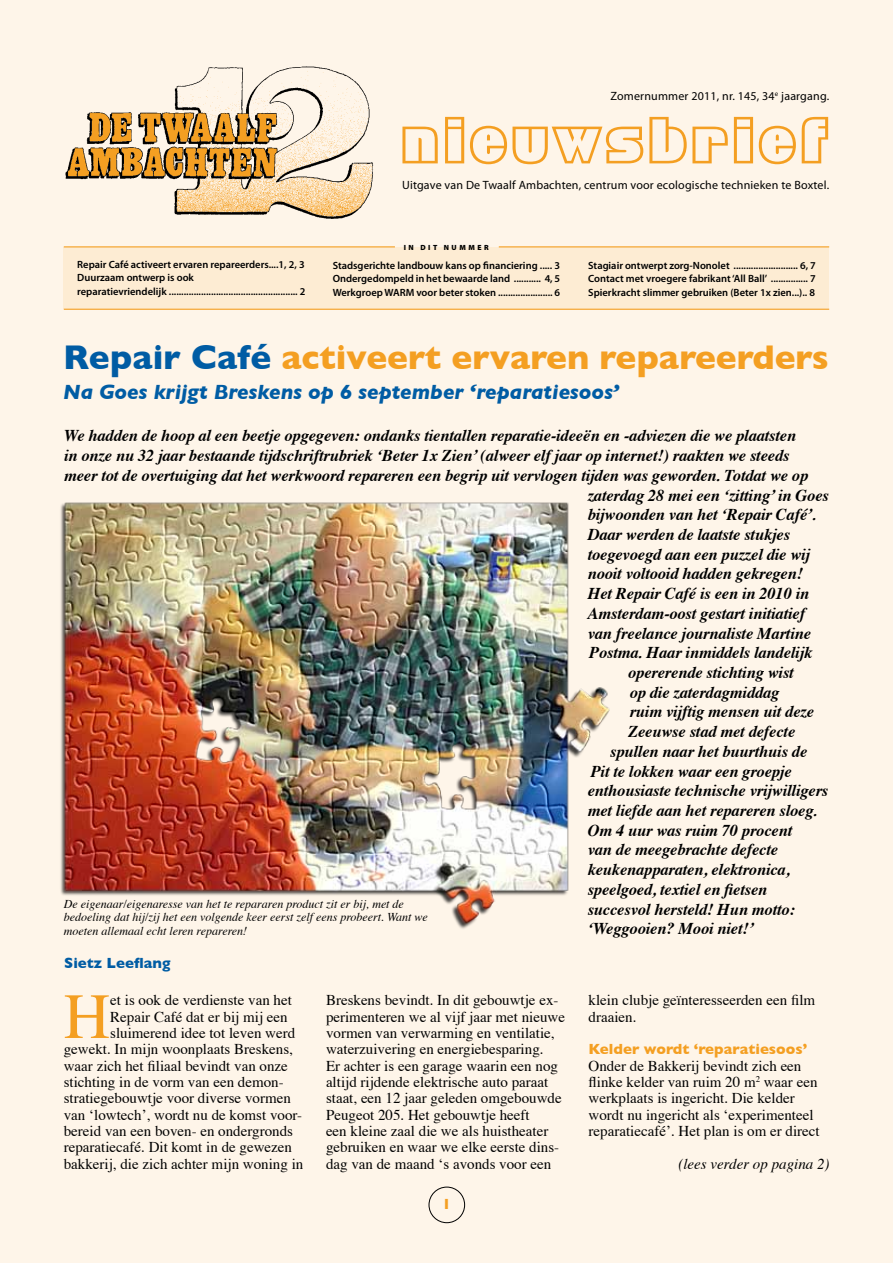
<style>
.page{position:relative;width:893px;height:1263px;background:#fff}
.page>*{position:absolute;margin:0;border:0;box-sizing:border-box;transform-origin:0 0}
.t1{font:65.7px "Geometric 885 BT Regular D";color:#f49f22}
.t2{font:64.35px "Times";color:#f49f22}
.t3{font:700 34.95px "Gill Sans";color:#f49f22}
.t4{font:italic 700 21px "Gill Sans";color:#005ca4}
.t5{font:italic 700 16.5px "Times";letter-spacing:-.01em;color:#000}
.t6{font:15px/16.4px "Times";color:#000}
.t7{font:700 15px "Gill Sans";color:#f49f22}
.t8{font:italic 15px "Times";color:#000}
.t9{font:700 15px "Gill Sans";color:#005ca4}
.t10{font:italic 12px/13.5px "Times";color:#000}
.t11{font:12px "Myriad Pro";letter-spacing:.015em;color:#000}
.t12{font:600 10.5px/13.5px "Myriad Pro";color:#000;text-align:justify}
.t13{font:900 7.5px "Myriad Pro";letter-spacing:.34em;color:#000}
.s1{color:#005ca4}
</style>
<div class="page">
<div style="left:1px;top:0;width:892px;height:1263px;background:#fef5e9"></div>
<img style="left:65px;top:66px;width:309px;height:152px">
<div style="left:64px;top:247px;width:765px;height:62px;background:#fdecd3"></div>
<hr style="left:499px;top:246px;width:330px;height:1px;background:#f49f22">
<hr style="left:64px;top:309px;width:765px;height:1px;background:#f49f22">
<hr style="left:64px;top:246px;width:331px;height:1px;background:#f49f22">
<div style="left:429px;top:1187px;width:36px;height:36px;border:1px solid #000;border-radius:50%"></div>
<img style="left:60px;top:502px;width:550px;height:427px">
<p class="t11" style="left:610px;top:89px;width:220px">Zomernummer 2011, nr. 145, 34<sup>e</sup> jaargang.</p>
<h1 class="t1" style="left:399px;top:100px;width:432px">nieuwsbrief</h1>
<p class="t11" style="left:402px;top:178px;width:429px">Uitgave van De Twaalf Ambachten, centrum voor ecologische technieken te Boxtel.</p>
<p class="t13" style="left:404px;top:243px;width:86px">IN DI T NUMMER</p>
<p class="t12" style="left:77px;top:257px;width:230px;text-align:left">Repair Café activeert ervaren repareerders....1, 2, 3<br>Duurzaam ontwerp is ook<br>reparatievriendelijk .................................................... 2</p>
<p class="t12" style="left:333px;top:258px;width:229px">Stadsgerichte landbouw kans op financiering ..... 3<br>Ondergedompeld in het bewaarde land ........... 4, 5<br>Werkgroep WARM voor beter stoken ...................... 6</p>
<p class="t12" style="left:588px;top:258px;width:229px">Stagiair ontwerpt zorg-Nonolet .......................... 6, 7<br>Contact met vroegere fabrikant ‘All Ball’ ............... 7<br>Spierkracht slimmer gebruiken (Beter 1x zien...).. 8</p>
<h3 class="t3" style="left:63px;top:337px;width:767px"><span class="s1">Repair Café</span> activeert ervaren repareerders</h3>
<p class="t4" style="left:63px;top:380px;width:558px">Na Goes krijgt Breskens op 6 september ‘reparatiesoos’</p>
<p class="t5" style="left:64px;top:420px;width:734px">We hadden de hoop al een beetje opgegeven: ondanks tientallen reparatie-ideeën en -adviezen die we plaatsten</p>
<p class="t5" style="left:64px;top:440px;width:727px">in onze nu 32 jaar bestaande tijdschriftrubriek ‘Beter 1x Zien’ (alweer elf jaar op internet!) raakten we steeds</p>
<p class="t5" style="left:64px;top:460px;width:746px">meer tot de overtuiging dat het werkwoord repareren een begrip uit vervlogen tijden was geworden. Totdat we op</p>
<p class="t5" style="left:588px;top:479px;width:243px">zaterdag 28 mei een ‘zitting’ in Goes</p>
<p class="t5" style="left:588px;top:499px;width:230px">bijwoonden van het ‘Repair Café’.</p>
<p class="t5" style="left:588px;top:519px;width:204px">Daar werden de laatste stukjes</p>
<p class="t5" style="left:588px;top:539px;width:224px">toegevoegd aan een puzzel die wij</p>
<p class="t5" style="left:588px;top:558px;width:217px">nooit voltooid hadden gekregen!</p>
<p class="t5" style="left:588px;top:578px;width:223px">Het Repair Café is een in 2010 in</p>
<p class="t5" style="left:588px;top:598px;width:219px">Amsterdam-oost gestart initiatief</p>
<p class="t5" style="left:588px;top:617px;width:225px">van freelance journaliste Martine</p>
<p class="t5" style="left:589px;top:637px;width:225px">Postma. Haar inmiddels landelijk</p>
<p class="t5" style="left:628px;top:657px;width:167px">opererende stichting wist</p>
<p class="t5" style="left:630px;top:677px;width:151px">op die zaterdagmiddag</p>
<p class="t5" style="left:630px;top:696px;width:186px">ruim vijftig mensen uit deze</p>
<p class="t5" style="left:628px;top:716px;width:169px">Zeeuwse stad met defecte</p>
<p class="t5" style="left:610px;top:736px;width:199px">spullen naar het buurthuis de</p>
<p class="t5" style="left:591px;top:755px;width:203px">Pit te lokken waar een groepje</p>
<p class="t5" style="left:588px;top:775px;width:242px">enthousiaste technische vrijwilligers</p>
<p class="t5" style="left:588px;top:795px;width:231px">met liefde aan het repareren sloeg.</p>
<p class="t5" style="left:588px;top:815px;width:206px">Om 4 uur was ruim 70 procent</p>
<p class="t5" style="left:588px;top:834px;width:192px">van de meegebrachte defecte</p>
<p class="t5" style="left:588px;top:854px;width:204px">keukenapparaten, elektronica,</p>
<p class="t5" style="left:588px;top:874px;width:181px">speelgoed, textiel en fietsen</p>
<p class="t5" style="left:588px;top:893px;width:209px">succesvol hersteld! Hun motto:</p>
<p class="t5" style="left:588px;top:913px;width:168px">‘Weggooien? Mooi niet!’</p>
<p class="t10" style="left:64px;top:896px;width:366px">De eigenaar/eigenaresse van het te repararen product zit er bij, met de bedoeling dat hij/zij het een volgende keer eerst zelf eens probeert. Want we moeten allemaal echt leren repareren!</p>
<p class="t9" style="left:64px;top:954px;width:108px">Sietz Leeflang</p>
<h2 class="t2" style="left:64px;top:956px;width:48px">H</h2>
<p class="t6" style="left:110px;top:991px;width:183px">et is ook de verdienste van het</p>
<p class="t6" style="left:110px;top:1007px;width:179px">Repair Café dat er bij mij een</p>
<p class="t6" style="left:110px;top:1023px;width:186px">sluimerend idee tot leven werd</p>
<p class="t6" style="left:64px;top:1040px;width:231px">gewekt. In mijn woonplaats Breskens,</p>
<p class="t6" style="left:64px;top:1056px;width:226px">waar zich het filiaal bevindt van onze</p>
<p class="t6" style="left:64px;top:1072px;width:221px">stichting in de vorm van een demon-</p>
<p class="t6" style="left:64px;top:1089px;width:229px">stratiegebouwtje voor diverse vormen</p>
<p class="t6" style="left:64px;top:1105px;width:240px">van ‘lowtech’, wordt nu de komst voor-</p>
<p class="t6" style="left:64px;top:1121px;width:231px">bereid van een boven- en ondergronds</p>
<p class="t6" style="left:64px;top:1138px;width:230px">reparatiecafé. Dit komt in de gewezen</p>
<p class="t6" style="left:64px;top:1154px;width:241px">bakkerij, die zich achter mijn woning in</p>
<p class="t6" style="left:326px;top:991px;width:241px">Breskens bevindt. In dit gebouwtje ex&shy;perimenteren we al vijf jaar met nieuwe vormen van verwarming en ventilatie, waterzuivering en energiebesparing.<br>Er achter is een garage waarin een nog altijd rijdende elektrische auto paraat staat, een 12 jaar geleden omgebouwde Peugeot 205. Het gebouwtje heeft<br>een kleine zaal die we als huistheater gebruiken en waar we elke eerste dins&shy;dag van de maand ‘s avonds voor een</p>
<p class="t6" style="left:589px;top:991px;width:228px">klein clubje geïnteresseerden een film draaien.</p>
<p class="t7" style="left:589px;top:1040px;width:220px">Kelder wordt ‘reparatiesoos’</p>
<p class="t6" style="left:589px;top:1056px;width:233px">Onder de Bakkerij bevindt zich een flinke kelder van ruim 20 m<sup>2</sup> waar een werkplaats is ingericht. Die kelder wordt nu ingericht als ‘experimenteel reparatiecafé’. Het plan is om er direct</p>
<p class="t8" style="left:678px;top:1150px;width:153px">(lees verder op pagina 2)</p>
<p class="t7" style="left:442px;top:1195px;width:10px">1</p>
</div>
